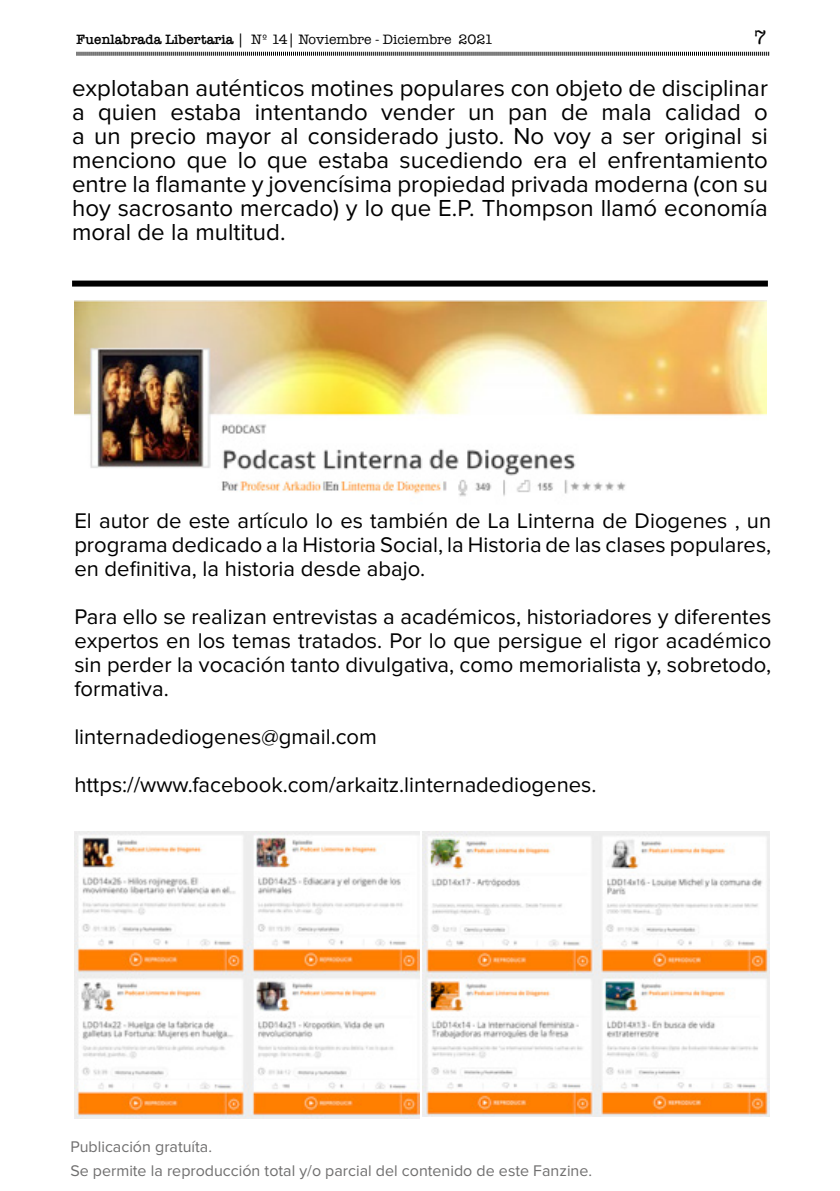
<style>
.page{position:relative;width:840px;height:1191px;background:#fff}
.page>*{position:absolute;margin:0;border:0;box-sizing:border-box;transform-origin:0 0}
.t1{font:24px/24px "Proxima Nova";color:#000;text-align:justify}
.t2{font:22px/24px "Proxima Nova";color:#000;text-align:justify}
.t3{font:20px "American Typewriter";color:#000}
.t4{font:16px/24px "Proxima Nova";color:#706f6f}
.t5{font:14px "American Typewriter";color:#000}
.s1{font-weight:600}
</style>
<div class="page">
<svg style="left:76px;top:51px;width:693px;height:5px"></svg>
<div style="left:72px;top:280px;width:695px;height:6px;background:#000"></div>
<img style="left:74px;top:300px;width:692px;height:197px">
<img style="left:74px;top:831px;width:346px;height:287px">
<img style="left:422px;top:831px;width:346px;height:285px">
<p class="t5" style="left:77px;top:29px;width:418px"><span class="s1">Fuenlabrada Libertaria</span> | Nº 14| Noviembre - Diciembre 2021</p>
<p class="t3" style="left:753px;top:22px;width:14px">7</p>
<p class="t1" style="left:72px;top:77px;width:697px">explotaban auténticos motines populares con objeto de disciplinar a quien estaba intentando vender un pan de mala calidad o a un precio mayor al considerado justo. No voy a ser original si menciono que lo que estaba sucediendo era el enfrentamiento entre la flamante y jovencísima propiedad privada moderna (con su hoy sacrosanto mercado) y lo que E.P. Thompson llamó economía moral de la multitud.</p>
<p class="t2" style="left:74px;top:510px;width:698px">El autor de este artículo lo es también de La Linterna de Diogenes , un programa dedicado a la Historia Social, la Historia de las clases populares, en definitiva, la historia desde abajo.</p>
<p class="t2" style="left:74px;top:606px;width:698px">Para ello se realizan entrevistas a académicos, historiadores y diferentes expertos en los temas tratados. Por lo que persigue el rigor académico sin perder la vocación tanto divulgativa, como memorialista y, sobretodo, formativa.</p>
<p class="t2" style="left:74px;top:714px;width:523px;line-height:48px">linternadediogenes@gmail.com https://www.facebook.com/arkaitz.linternadediogenes.</p>
<p class="t4" style="left:70px;top:1135px;width:523px">Publicación gratuíta.<br>Se permite la reproducción total y/o parcial del contenido de este Fanzine.</p>
</div>
